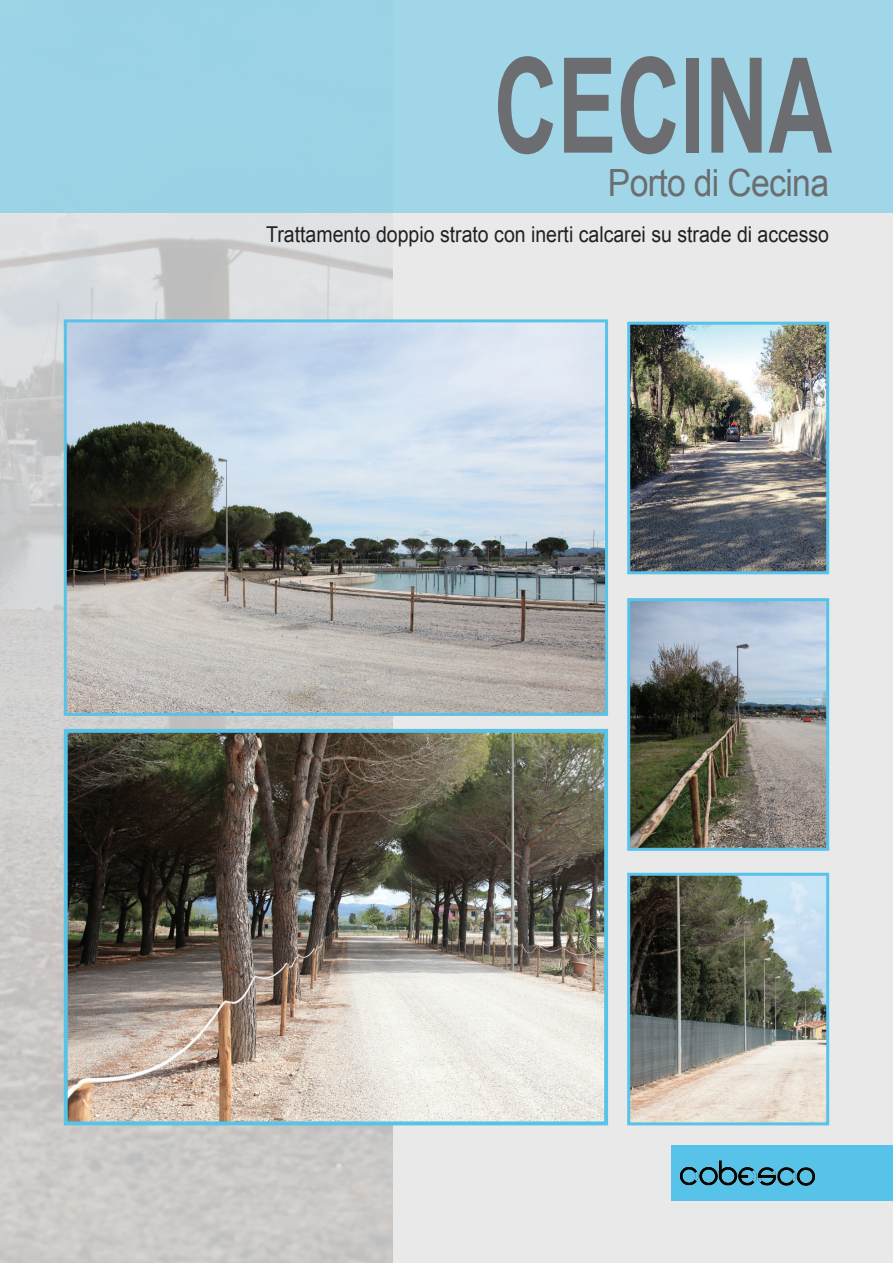
<style>
.page{position:relative;width:893px;height:1263px;background:#e9e9e9}
.page>*{position:absolute;margin:0;border:0;box-sizing:border-box;transform-origin:0 0}
.t1{font:700 132.45px "Arial";color:#6c6d70;scale:.67 1}
.t2{font:37.5px "Arial";letter-spacing:-.02em;color:#6c6d70;scale:.9 1}
.t3{font:21.9px "Arial";color:#231f20;scale:.89 1}
</style>
<div class="page">
<img style="left:0;top:213px;width:392px;height:1050px">
<div style="left:0;top:0;width:893px;height:213px;background:#a0d6e8"></div>
<img style="left:631px;top:326px;width:194px;height:244px">
<div style="left:627px;top:322px;width:202px;height:252px;border:3px solid #57c3e8"></div>
<img style="left:631px;top:602px;width:194px;height:245px">
<div style="left:627px;top:598px;width:202px;height:253px;border:3px solid #57c3e8"></div>
<img style="left:631px;top:877px;width:194px;height:244px">
<div style="left:627px;top:873px;width:202px;height:252px;border:3px solid #57c3e8"></div>
<img style="left:69px;top:734px;width:534px;height:386px">
<div style="left:64px;top:729px;width:544px;height:396px;border:4px solid #57c3e8"></div>
<img style="left:68px;top:323px;width:536px;height:389px">
<div style="left:64px;top:319px;width:544px;height:397px;border:3px solid #57c3e8"></div>
<div style="left:672px;top:1146px;width:221px;height:55px;background:#57c3e8"></div>
<img style="left:680px;top:1160px;width:135px;height:25px">
<p class="t1" style="left:494px;top:18px;width:507px">CECINA</p>
<p class="t2" style="left:608px;top:158px;width:247px">Porto di Cecina</p>
<p class="t3" style="left:266px;top:220px;width:634px">Trattamento doppio strato con inerti calcarei su strade di accesso</p>
</div>
